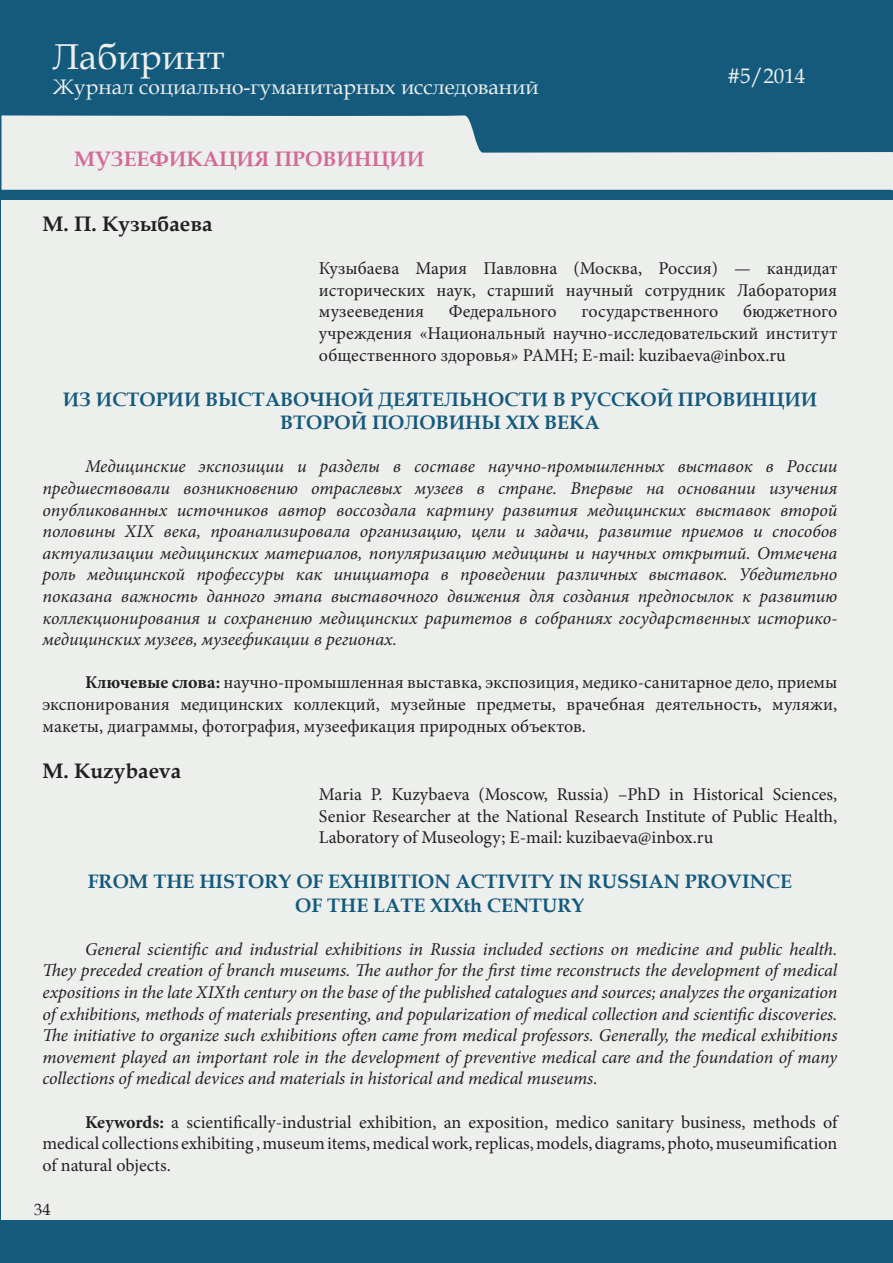
<style>
.page{position:relative;width:893px;height:1263px;background:#fff}
.page>*{position:absolute;margin:0;border:0;box-sizing:border-box;transform-origin:0 0}
.t1{font:36px "Book Antiqua";color:#edefed}
.t2{font:21px "Book Antiqua";color:#edefed}
.t3{font:700 21px "Book Antiqua";color:#231f20}
.t4{font:700 21px "Book Antiqua";color:#d26b97}
.t5{font:700 19.5px/23.4px "Book Antiqua";color:#145a7d;text-align:center}
.t6{font:italic 18px/21.6px "Minion Pro";letter-spacing:-.005em;color:#231f20;text-align:justify}
.t7{font:18px/21.6px "Minion Pro";color:#231f20;text-align:justify}
.t8{font:16.5px "Book Antiqua";color:#231f20}
.s1{font-weight:700}
</style>
<div class="page">
<div style="left:1px;top:0;width:892px;height:1262px;background:#145a7d"></div>
<div style="left:2px;top:200px;width:891px;height:1020px;background:#edefed"></div>
<svg style="left:2px;top:115px;width:889px;height:75px;fill:#edefed"></svg>
<svg style="left:891px;top:152px;width:2px;height:1111px"></svg>
<h1 class="t1" style="left:53px;top:31px;width:173px">Лабиринт</h1>
<p class="t2" style="left:53px;top:72px;width:487px">Журнал социально-гуманитарных исследований</p>
<p class="t4" style="left:74px;top:145px;width:352px">МУЗЕЕФИКАЦИЯ ПРОВИНЦИИ</p>
<p class="t3" style="left:43px;top:210px;width:172px">М. П. КУЗЫБАЕВА</p>
<p class="t2" style="left:727px;top:61px;width:79px">#5/2014</p>
<p class="t2" style="left:740px;top:61px;width:12px">1</p>
<p class="t7" style="left:319px;top:258px;width:520px">Кузыбаева Мария Павловна (Москва, Россия) — кандидат исторических наук, старший научный сотрудник Лаборатория музееведения</p>
<p class="t7" style="left:319px;top:301px;width:520px;text-indent:424px">бюджетного учреждения «Национальный научно-исследовательский институт общественного здоровья» РАМН; E-mail: kuzibaeva@inbox.ru</p>
<p class="t5" style="left:63px;top:387px;width:756px">ИЗ ИСТОРИИ ВЫСТАВОЧНОЙ ДЕЯТЕЛЬНОСТИ В РУССКОЙ ПРОВИНЦИИ<br>ВТОРОЙ ПОЛОВИНЫ XIX ВЕКА</p>
<p class="t6" style="left:43px;top:456px;width:796px;text-indent:43px">Медицинские экспозиции и разделы в составе научно-промышленных выставок в России предшествовали возникновению отраслевых музеев в стране. Впервые на основании изучения опубликованных источников автор воссоздала картину развития медицинских выставок второй половины XIX века, проанализировала организацию, цели и задачи, развитие приемов и способов актуализации медицинских материалов, популяризацию медицины и научных открытий. Отмечена роль медицинской профессуры как инициатора в проведении различных выставок. Убедительно показана важность данного этапа выставочного движения для создания предпосылок к развитию коллекционирования и сохранению медицинских раритетов в собраниях государственных историко&shy;медицинских музеев, музеефикации в регионах.</p>
<p class="t7" style="left:43px;top:672px;width:796px;text-indent:43px"><span class="s1">Ключевые слова:</span> научно-промышленная выставка, экспозиция, медико-санитарное дело, приемы экспонирования медицинских коллекций, музейные предметы, врачебная деятельность, муляжи, макеты, диаграммы, фотография, музеефикация природных объектов.</p>
<p class="t3" style="left:43px;top:757px;width:140px">M. KUZYBAEVA</p>
<p class="t7" style="left:319px;top:783px;width:520px">Maria P. Kuzybaeva (Moscow, Russia) –PhD in Historical Sciences, Senior Researcher at the National Research Institute of Public Health, Laboratory of Museology; E-mail: kuzibaeva@inbox.ru</p>
<p class="t5" style="left:88px;top:870px;width:706px">FROM THE HISTORY OF EXHIBITION ACTIVITY IN RUSSIAN PROVINCE<br>OF THE LATE XIXTH CENTURY</p>
<p class="t6" style="left:43px;top:938px;width:796px;text-indent:43px">General scientific and industrial exhibitions in Russia included sections on medicine and public health.<br>They preceded creation of branch museums. The author for the first time reconstructs the development of medical expositions in the late XIXth century on the base of the published catalogues and sources; analyzes the organization of exhibitions, methods of materials presenting, and popularization of medical collection and scientific discoveries.<br>The initiative to organize such exhibitions often came from medical professors. Generally, the medical exhibitions movement played an important role in the development of preventive medical care and the foundation of many collections of medical devices and materials in historical and medical museums.</p>
<p class="t7" style="left:43px;top:1111px;width:796px;text-indent:43px"><span class="s1">Keywords:</span> a scientifically-industrial exhibition, an exposition, medico sanitary business, methods of medical collections exhibiting , museum items, medical work, replicas, models, diagrams, photo, museumification of natural objects.</p>
<p class="t7" style="left:449px;top:301px;width:109px">Федерального</p>
<p class="t7" style="left:581px;top:301px;width:138px">государственного</p>
<p class="t8" style="left:34px;top:1198px;width:18px">34</p>
</div>
